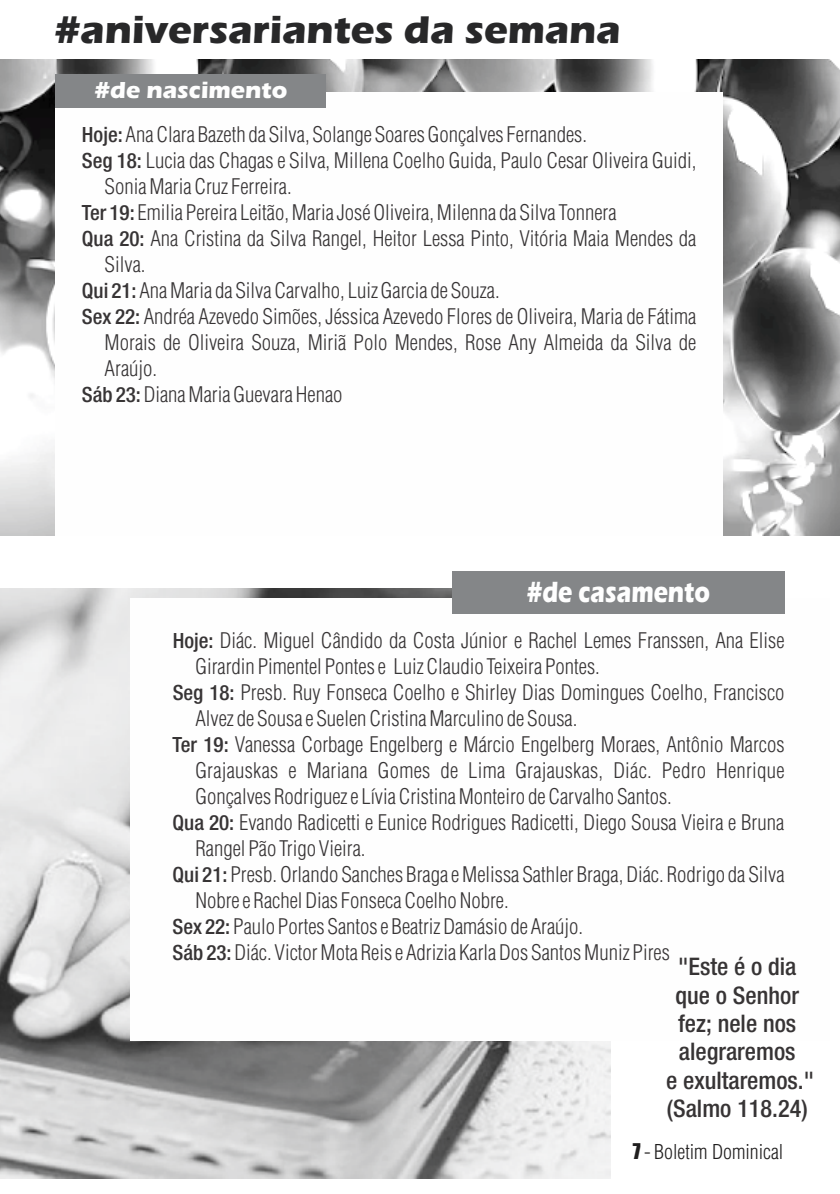
<style>
.page{position:relative;width:840px;height:1194px;background:#fff}
.page>*{position:absolute;margin:0;border:0;box-sizing:border-box;transform-origin:0 0}
.t1{font:700 40px "Eras ITC";color:#282829}
.t2{font:700 30.2px "Eras ITC";color:#fefefe;scale:.79 1}
.t3{font:500 condensed 24.2px/28.2px "Helvetica 67";color:#373435;text-align:center}
.t4{font:700 24px "Eras ITC";color:#fefefe}
.t5{font:300 condensed 21px "Helvetica";color:#373435}
.t6{font:300 condensed 20px "Helvetica";color:#201e1e}
.s1{font-family:"Helvetica 67";font-weight:500}
.s2{font-family:"Impact";font-weight:400;font-stretch:normal}
</style>
<div class="page">
<img style="left:0;top:60px;width:839px;height:476px">
<div style="left:55px;top:92px;width:667px;height:444px;background:#fefefe"></div>
<div style="left:55px;top:74px;width:271px;height:34px;background:#848688"></div>
<img style="left:0;top:589px;width:610px;height:588px">
<div style="left:130px;top:599px;width:699px;height:442px;background:#fefefe"></div>
<div style="left:451px;top:571px;width:333px;height:42px;background:#848688"></div>
<h1 class="t1" style="left:54px;top:15px;width:567px">#aniversariantes da semana</h1>
<p class="t4" style="left:95px;top:81px;width:194px">#de nascimento</p>
<p class="t5" style="left:82px;top:126px;width:506px"><span class="s1">Hoje:</span> Ana Clara Bazeth da Silva, Solange Soares Gonçalves Fernandes.</p>
<p class="t5" style="left:82px;top:152px;width:615px"><span class="s1">Seg 18:</span> Lucia das Chagas e Silva, Millena Coelho Guida, Paulo Cesar Oliveira Guidi,</p>
<p class="t5" style="left:105px;top:178px;width:188px">Sonia Maria Cruz Ferreira.</p>
<p class="t5" style="left:82px;top:204px;width:536px"><span class="s1">Ter 19:</span> Emilia Pereira Leitão, Maria José Oliveira, Milenna da Silva Tonnera</p>
<p class="t5" style="left:82px;top:230px;width:615px"><span class="s1">Qua 20:</span> Ana Cristina da Silva Rangel, Heitor Lessa Pinto, Vitória Maia Mendes da</p>
<p class="t5" style="left:105px;top:256px;width:42px">Silva.</p>
<p class="t5" style="left:82px;top:282px;width:419px"><span class="s1">Qui 21:</span> Ana Maria da Silva Carvalho, Luiz Garcia de Souza.</p>
<p class="t5" style="left:82px;top:308px;width:615px"><span class="s1">Sex 22:</span> Andréa Azevedo Simões, Jéssica Azevedo Flores de Oliveira, Maria de Fátima</p>
<p class="t5" style="left:105px;top:334px;width:593px">Morais de Oliveira Souza, Miriã Polo Mendes, Rose Any Almeida da Silva de</p>
<p class="t5" style="left:105px;top:360px;width:54px">Araújo.</p>
<p class="t5" style="left:82px;top:386px;width:262px"><span class="s1">Sáb 23:</span>Diana Maria Guevara Henao</p>
<h2 class="t2" style="left:526px;top:581px;width:233px">#de casamento</h2>
<p class="t5" style="left:172px;top:632px;width:613px"><span class="s1">Hoje:</span> Diác. Miguel Cândido da Costa Júnior e Rachel Lemes Franssen, Ana Elise</p>
<p class="t5" style="left:195px;top:658px;width:406px">Girardin Pimentel Pontes e Luiz Claudio Teixeira Pontes.</p>
<p class="t5" style="left:172px;top:684px;width:613px"><span class="s1">Seg 18:</span> Presb. Ruy Fonseca Coelho e Shirley Dias Domingues Coelho, Francisco</p>
<p class="t5" style="left:195px;top:710px;width:383px">Alvez de Sousa e Suelen Cristina Marculino de Sousa.</p>
<p class="t5" style="left:172px;top:736px;width:613px"><span class="s1">Ter 19:</span> Vanessa Corbage Engelberg e Márcio Engelberg Moraes, Antônio Marcos</p>
<p class="t5" style="left:195px;top:762px;width:590px">Grajauskas e Mariana Gomes de Lima Grajauskas, Diác. Pedro Henrique</p>
<p class="t5" style="left:195px;top:788px;width:477px">Gonçalves Rodriguez e Lívia Cristina Monteiro de Carvalho Santos.</p>
<p class="t5" style="left:172px;top:814px;width:612px"><span class="s1">Qua 20:</span> Evando Radicetti e Eunice Rodrigues Radicetti, Diego Sousa Vieira e Bruna</p>
<p class="t5" style="left:195px;top:840px;width:172px">Rangel Pão Trigo Vieira.</p>
<p class="t5" style="left:172px;top:866px;width:613px"><span class="s1">Qui 21:</span> Presb. Orlando Sanches Braga e Melissa Sathler Braga, Diác. Rodrigo da Silva</p>
<p class="t5" style="left:195px;top:892px;width:315px">Nobre e Rachel Dias Fonseca Coelho Nobre.</p>
<p class="t5" style="left:172px;top:918px;width:412px"><span class="s1">Sex 22:</span> Paulo Portes Santos e Beatriz Damásio de Araújo.</p>
<p class="t5" style="left:172px;top:943px;width:498px"><span class="s1">Sáb 23:</span>Diác. Victor Mota Reis e Adrizia Karla Dos Santos Muniz Pires</p>
<p class="t3" style="left:665px;top:954px;width:149px">"Este é o dia que o Senhor fez; nele nos alegraremos<br>e exultaremos." (Salmo 118.24)</p>
<p class="t6" style="left:632px;top:1143px;width:152px"><span class="s2">7</span> - Boletim Dominical</p>
</div>
